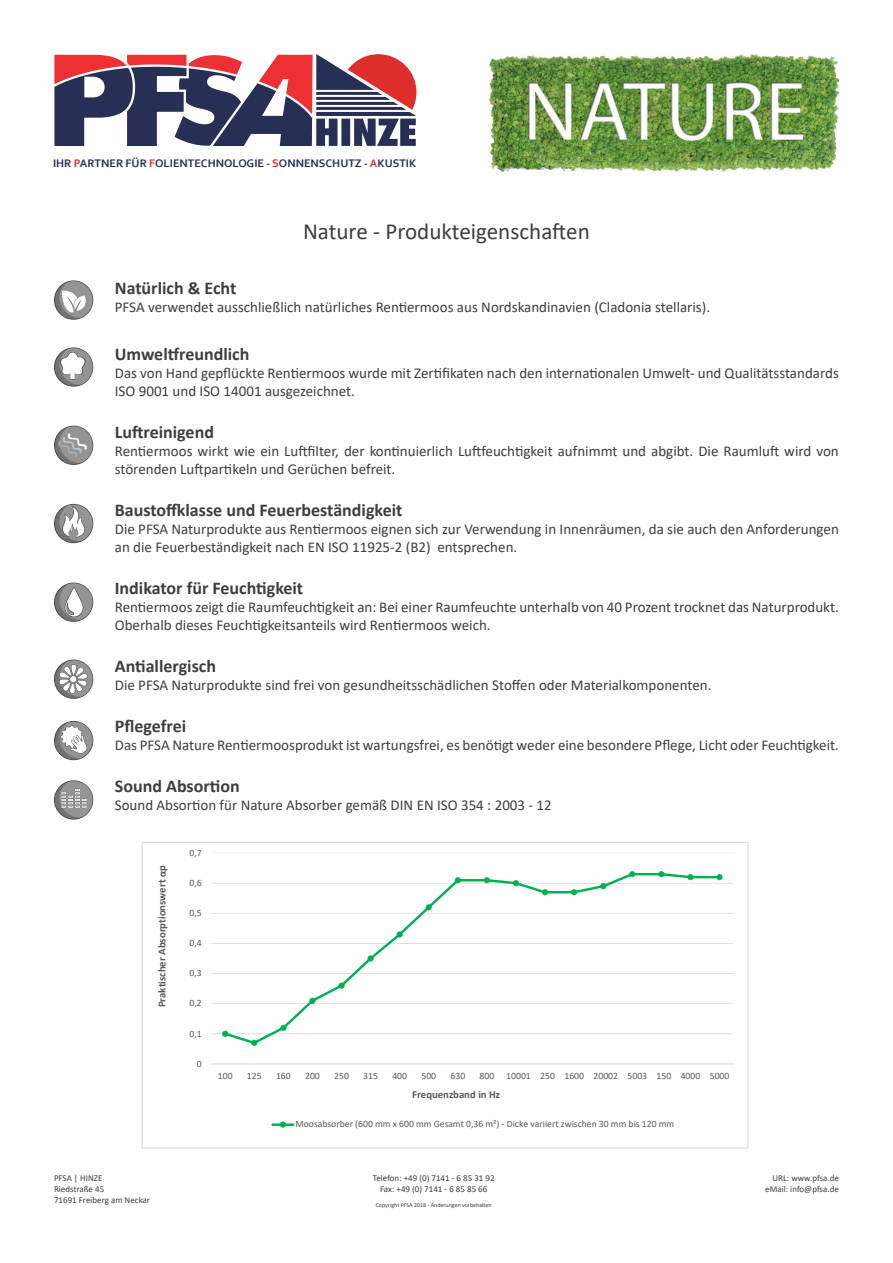
<style>
.page{position:relative;width:893px;height:1263px;background:#fff}
.page>*{position:absolute;margin:0;border:0;box-sizing:border-box;transform-origin:0 0}
.t1{font:23.1px "Calibri";color:#3d3e3f}
.t2{font:700 18px "Calibri";color:#3d3e3f}
.t3{font:15px/18px "Calibri";color:#3d3e3f}
.t4{font:700 11.55px "Corbel";color:#282f55}
.t5{font:700 10.65px "Calibri";color:#595959}
.t6{font:9.75px "Calibri";color:#595959}
.t7{font:9px/10.8px "Calibri";color:#3d3e3f}
.t8{font:6px "Calibri";color:#3d3e3f}
.s1{color:#de2e2a}
.s2{color:#e1312a}
</style>
<div class="page">
<img style="left:489px;top:54px;width:350px;height:117px">
<svg style="left:54px;top:54px;width:362px;height:92px"></svg>
<svg style="left:54px;top:280px;width:39px;height:40px"></svg>
<div style="left:55px;top:281px;width:38px;height:38px;background:#737373;border-radius:50%"></div>
<svg style="left:59px;top:281px;width:33px;height:37px"></svg>
<svg style="left:54px;top:347px;width:39px;height:40px"></svg>
<div style="left:55px;top:348px;width:38px;height:38px;background:#737373;border-radius:50%"></div>
<svg style="left:59px;top:348px;width:33px;height:37px"></svg>
<svg style="left:54px;top:426px;width:39px;height:39px"></svg>
<div style="left:55px;top:426px;width:38px;height:38px;background:#737373;border-radius:50%"></div>
<svg style="left:58px;top:426px;width:34px;height:37px"></svg>
<svg style="left:54px;top:504px;width:39px;height:39px"></svg>
<div style="left:55px;top:505px;width:38px;height:37px;background:#737373;border-radius:50%"></div>
<svg style="left:59px;top:505px;width:33px;height:36px"></svg>
<svg style="left:54px;top:583px;width:39px;height:39px"></svg>
<div style="left:55px;top:583px;width:38px;height:38px;background:#737373;border-radius:50%"></div>
<svg style="left:59px;top:583px;width:33px;height:37px"></svg>
<svg style="left:54px;top:659px;width:39px;height:40px"></svg>
<div style="left:55px;top:660px;width:38px;height:38px;background:#737373;border-radius:50%"></div>
<svg style="left:58px;top:660px;width:34px;height:37px"></svg>
<svg style="left:54px;top:721px;width:39px;height:39px"></svg>
<div style="left:55px;top:722px;width:38px;height:37px;background:#737373;border-radius:50%"></div>
<svg style="left:59px;top:722px;width:33px;height:36px"></svg>
<svg style="left:54px;top:780px;width:39px;height:39px"></svg>
<div style="left:55px;top:781px;width:38px;height:38px;background:#737373;border-radius:50%"></div>
<svg style="left:59px;top:781px;width:33px;height:37px"></svg>
<hr style="left:211px;top:883px;width:523px;height:1px;background:#d9d9d9">
<hr style="left:211px;top:913px;width:523px;height:1px;background:#d9d9d9">
<hr style="left:211px;top:943px;width:523px;height:1px;background:#d9d9d9">
<hr style="left:211px;top:973px;width:523px;height:1px;background:#d9d9d9">
<hr style="left:211px;top:1003px;width:523px;height:1px;background:#d9d9d9">
<hr style="left:211px;top:1033px;width:523px;height:1px;background:#d9d9d9">
<hr style="left:211px;top:1063px;width:523px;height:1px;background:#d9d9d9">
<svg style="left:224px;top:873px;width:497px;height:171px"></svg>
<svg style="left:222px;top:1031px;width:6px;height:6px"></svg>
<svg style="left:251px;top:1040px;width:6px;height:6px"></svg>
<svg style="left:280px;top:1025px;width:6px;height:6px"></svg>
<svg style="left:309px;top:998px;width:7px;height:6px"></svg>
<svg style="left:338px;top:982px;width:7px;height:7px"></svg>
<svg style="left:367px;top:955px;width:7px;height:6px"></svg>
<svg style="left:397px;top:931px;width:6px;height:6px"></svg>
<svg style="left:426px;top:904px;width:6px;height:6px"></svg>
<svg style="left:455px;top:877px;width:6px;height:7px"></svg>
<svg style="left:484px;top:877px;width:6px;height:7px"></svg>
<svg style="left:513px;top:880px;width:7px;height:6px"></svg>
<svg style="left:542px;top:889px;width:6px;height:6px"></svg>
<svg style="left:571px;top:889px;width:6px;height:6px"></svg>
<svg style="left:600px;top:883px;width:6px;height:6px"></svg>
<svg style="left:629px;top:871px;width:6px;height:6px"></svg>
<svg style="left:658px;top:871px;width:6px;height:6px"></svg>
<svg style="left:687px;top:874px;width:6px;height:6px"></svg>
<svg style="left:716px;top:874px;width:7px;height:6px"></svg>
<svg style="left:160px;top:871px;width:6px;height:6px"></svg>
<hr style="left:271px;top:1123px;width:24px;height:3px;background:#00b04f">
<svg style="left:280px;top:1121px;width:6px;height:7px"></svg>
<p class="t4" style="left:53px;top:156px;width:365px">IHR <span class="s1">P</span>ARTNER FÜR <span class="s2">F</span>OLIENTECHNOLOGIE - <span class="s1">S</span>ONNENSCHUTZ - <span class="s1">A</span>KUSTIK</p>
<h1 class="t1" style="left:303px;top:215px;width:288px">Nature - Produkteigenschaten</h1>
<p class="t2" style="left:115px;top:282px;width:123px">Natürlich &amp; Echt</p>
<p class="t3" style="left:115px;top:298px;width:597px">PFSA verwendet ausschließlich natürliches Reniermoos aus Nordskandinavien (Cladonia stellaris).</p>
<p class="t2" style="left:115px;top:341px;width:136px">Umwelfreundlich</p>
<p class="t3" style="left:115px;top:364px;width:725px">Das von Hand geplückte Reniermoos wurde mit Zeriikaten nach den internaionalen Umwelt- und Qualitätsstandards<br>ISO 9001 und ISO 14001 ausgezeichnet.</p>
<p class="t2" style="left:115px;top:419px;width:101px">Lutreinigend</p>
<p class="t3" style="left:115px;top:442px;width:725px">Reniermoos wirkt wie ein Lutilter, der koninuierlich Lutfeuchigkeit aufnimmt und abgibt. Die Raumlut wird von störenden Lutparikeln und Gerüchen befreit.</p>
<p class="t2" style="left:115px;top:497px;width:289px">Baustoklasse und Feuerbeständigkeit</p>
<p class="t3" style="left:115px;top:520px;width:726px">Die PFSA Naturprodukte aus Reniermoos eignen sich zur Verwendung in Innenräumen, da sie auch den Anforderungen an die Feuerbeständigkeit nach EN ISO 11925-2 (B2) entsprechen.</p>
<p class="t2" style="left:115px;top:575px;width:190px">Indikator für Feuchigkeit</p>
<p class="t3" style="left:115px;top:598px;width:726px">Reniermoos zeigt die Raumfeuchigkeit an: Bei einer Raumfeuchte unterhalb von 40 Prozent trocknet das Naturprodukt.<br>Oberhalb dieses Feuchigkeitsanteils wird Reniermoos weich.</p>
<p class="t2" style="left:115px;top:653px;width:103px">Aniallergisch</p>
<p class="t3" style="left:115px;top:676px;width:598px">Die PFSA Naturprodukte sind frei von gesundheitsschädlichen Stofen oder Materialkomponenten.</p>
<p class="t2" style="left:115px;top:713px;width:73px">Plegefrei</p>
<p class="t3" style="left:115px;top:736px;width:726px">Das PFSA Nature Reniermoosprodukt ist wartungsfrei, es benöigt weder eine besondere Plege, Licht oder Feuchigkeit.</p>
<p class="t2" style="left:115px;top:773px;width:126px">Sound Absorion</p>
<p class="t3" style="left:115px;top:796px;width:438px">Sound Absorion für Nature Absorber gemäß DIN EN ISO 354 : 2003 - 12</p>
<p class="t5" style="left:158px;top:871px;width:7px;rotate:-90deg">p</p>
<p class="t5" style="left:158px;top:1007px;width:129px;rotate:-90deg">Arehcs i tkarP wsnoi tprosb t re</p>
<p class="t6" style="left:189px;top:846px;width:14px">0,7</p>
<p class="t6" style="left:189px;top:876px;width:14px">0,6</p>
<p class="t6" style="left:189px;top:906px;width:14px">0,5</p>
<p class="t6" style="left:189px;top:936px;width:14px">0,4</p>
<p class="t6" style="left:189px;top:966px;width:14px">0,3</p>
<p class="t6" style="left:189px;top:996px;width:14px">0,2</p>
<p class="t6" style="left:189px;top:1026px;width:14px">0,1</p>
<p class="t6" style="left:197px;top:1059px;width:6px">0</p>
<p class="t6" style="left:218px;top:1071px;width:16px">100</p>
<p class="t6" style="left:247px;top:1071px;width:16px">125</p>
<p class="t6" style="left:276px;top:1071px;width:16px">160</p>
<p class="t6" style="left:305px;top:1071px;width:16px">200</p>
<p class="t6" style="left:334px;top:1071px;width:16px">250</p>
<p class="t6" style="left:363px;top:1071px;width:16px">315</p>
<p class="t6" style="left:392px;top:1071px;width:16px">400</p>
<p class="t6" style="left:421px;top:1071px;width:16px">500</p>
<p class="t6" style="left:451px;top:1071px;width:16px">630</p>
<p class="t6" style="left:480px;top:1071px;width:251px">800 10001 250 1600 20002 5003 150 4000 5000</p>
<p class="t5" style="left:412px;top:1087px;width:89px">Frequenzband in Hz</p>
<p class="t6" style="left:296px;top:1120px;width:380px">Moosabsorber (600 mm x 600 mm Gesamt 0,36 m²) - Dicke variiert zwischen 30 mm bis 120 mm</p>
<p class="t7" style="left:54px;top:1173px;width:98px">PFSA | HINZE<br>Riedstraße 45<br>71691 Freiberg am Neckar</p>
<p class="t7" style="left:765px;top:1173px;width:75px;text-align:right">URL: www.pfsa.de eMail: info@pfsa.de</p>
<p class="t7" style="left:373px;top:1173px;width:123px;text-align:center">Telefon: +49 (0) 7141 - 6 85 31 92<br>Fax: +49 (0) 7141 - 6 85 85 66</p>
<p class="t8" style="left:376px;top:1202px;width:117px">Copyright PFSA 2018 - Änderungen vorbehalten</p>
</div>
